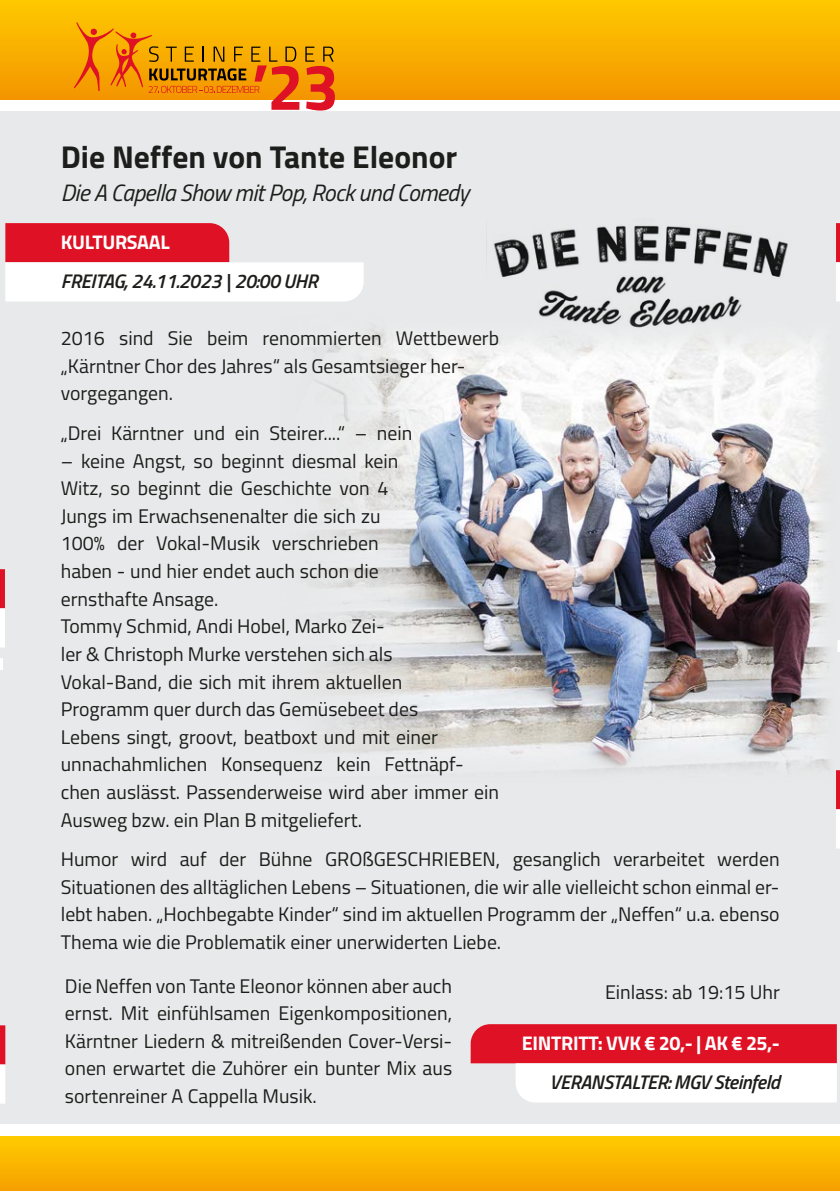
<style>
.page{position:relative;width:840px;height:1191px;background:#fff}
.page>*{position:absolute;margin:0;border:0;box-sizing:border-box;transform-origin:0 0}
.t1{font:700 31.6px "Titillium";color:#1d1d1b}
.t2{font:italic 23.6px "Titillium";letter-spacing:-.025em;color:#1d1d1b}
.t3{font:19.8px/27.6px "Titillium";color:#1d1d1b}
.t4{font:italic 600 19.8px "Titillium";letter-spacing:-.025em;color:#1d1d1b}
.t5{font:700 19.8px "Titillium";letter-spacing:-.015em;color:#fff}
</style>
<div class="page">
<div style="left:0;top:111px;width:839px;height:1012px;background:#e8e9ea"></div>
<div style="left:0;top:0;width:839px;height:100px;background:linear-gradient(to bottom,#fec900,#f49500)"></div>
<div style="left:0;top:1136px;width:839px;height:55px;background:linear-gradient(to bottom,#fc0,#f6a000)"></div>
<svg style="left:305px;top:47px;width:30px;height:64px;background:#e0681c"></svg>
<svg style="left:74px;top:22px;width:225px;height:88px;background:#e99a1d"></svg>
<svg style="left:5px;top:223px;width:358px;height:78px"></svg>
<svg style="left:836px;top:223px;width:3px;height:78px"></svg>
<svg style="left:0;top:569px;width:5px;height:78px"></svg>
<svg style="left:0;top:1025px;width:5px;height:78px"></svg>
<svg style="left:470px;top:1024px;width:366px;height:78px;background:#ec8790"></svg>
<img style="left:486px;top:225px;width:302px;height:86px">
<img style="left:314px;top:311px;width:515px;height:460px">
<svg style="left:0;top:658px;width:3px;height:12px"></svg>
<svg style="left:837px;top:640px;width:2px;height:12px"></svg>
<svg style="left:836px;top:770px;width:3px;height:78px"></svg>
<h1 class="t1" style="left:61px;top:132px;width:398px">Die Neffen von Tante Eleonor</h1>
<p class="t2" style="left:61px;top:175px;width:410px">Die A Capella Show mit Pop, Rock und Comedy</p>
<p class="t5" style="left:61px;top:227px;width:110px">KULTURSAAL</p>
<p class="t4" style="left:61px;top:266px;width:258px">FREITAG, 24.11.2023 | 20:00 UHR</p>
<p class="t3" style="left:61px;top:323px;width:439px">2016 sind Sie beim renommierten Wettbewerb „Kärntner Chor des Jahres“ als Gesamtsieger her&shy;vorgegangen.</p>
<p class="t3" style="left:61px;top:418px;width:353px">„Drei Kärntner und ein Steirer....“ – nein</p>
<p class="t3" style="left:61px;top:446px;width:439px">– keine Angst, so beginnt diesmal kein<br>Witz, so beginnt die Geschichte von 4<br>Jungs im Erwachsenenalter die sich zu<br>100% der Vokal-Musik verschrieben<br>haben - und hier endet auch schon die<br>ernsthafte Ansage.<br>Tommy Schmid, Andi Hobel, Marko Zei-<br>ler &amp; Christoph Murke verstehen sich als<br>Vokal-Band, die sich mit ihrem aktuellen<br>Programm quer durch das Gemüsebeet des<br>Lebens singt, groovt, beatboxt und mit einer unnachahmlichen Konsequenz kein Fettnäpf&shy;chen auslässt. Passenderweise wird aber immer ein Ausweg bzw. ein Plan B mitgeliefert.</p>
<p class="t3" style="left:61px;top:844px;width:720px;text-align:justify">Humor wird auf der Bühne GROßGESCHRIEBEN, gesanglich verarbeitet werden Situationen des alltäglichen Lebens – Situationen, die wir alle vielleicht schon einmal er&shy;lebt haben. „Hochbegabte Kinder“ sind im aktuellen Programm der „Neffen“ u.a. ebenso Thema wie die Problematik einer unerwiderten Liebe.</p>
<p class="t3" style="left:65px;top:971px;width:388px;text-align:justify">Die Neffen von Tante Eleonor können aber auch ernst. Mit einfühlsamen Eigenkompositionen, Kärntner Liedern &amp; mitreißenden Cover-Versi&shy;onen erwartet die Zuhörer ein bunter Mix aus sortenreiner A Cappella Musik.</p>
<p class="t3" style="left:604px;top:977px;width:176px">Einlass: ab 19:15 Uhr</p>
<p class="t5" style="left:521px;top:1027px;width:259px">EINTRITT: VVK € 20,- | AK € 25,-</p>
<p class="t4" style="left:549px;top:1067px;width:232px">VERANSTALTER: MGV Steinfeld</p>
</div>
